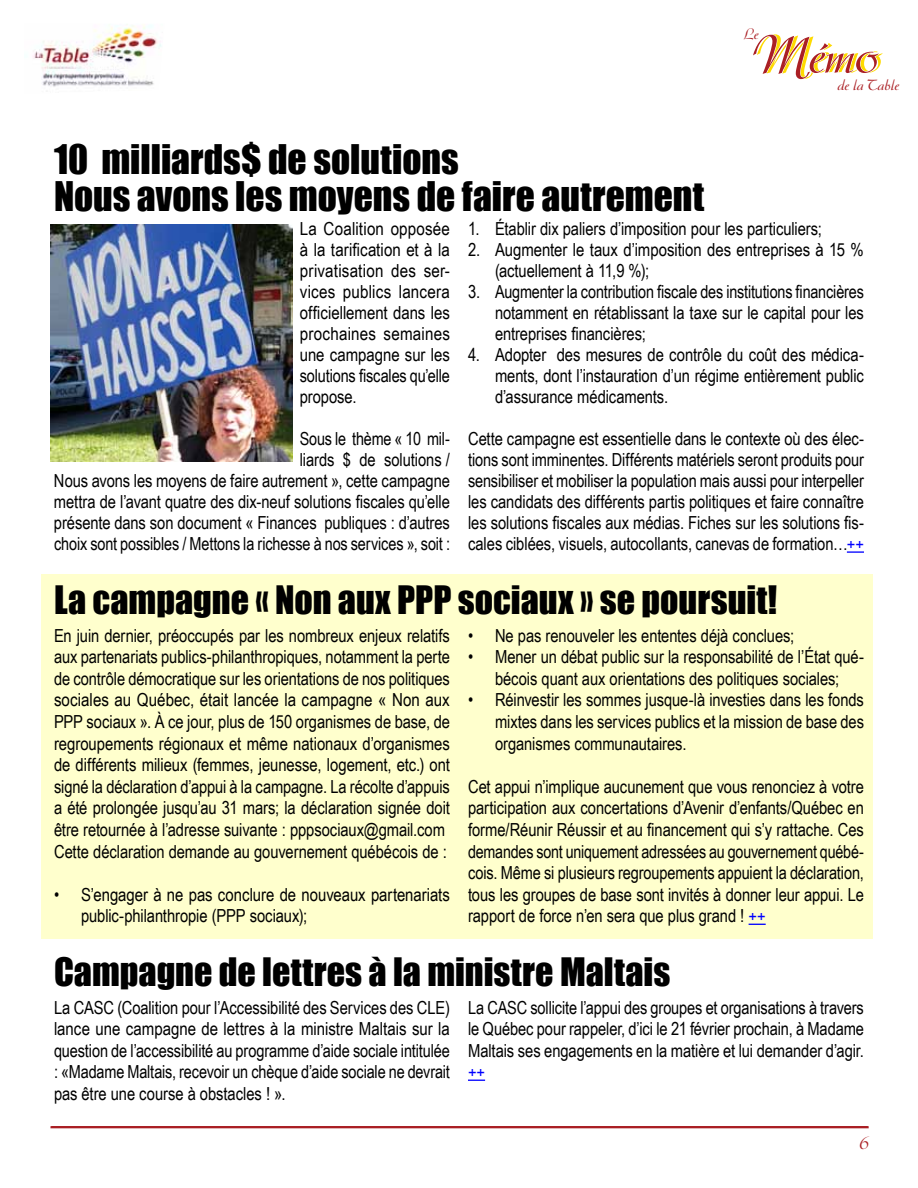
<style>
.page{position:relative;width:918px;height:1188px;background:#fff}
.page>*{position:absolute;margin:0;border:0;box-sizing:border-box;transform-origin:0 0}
.t1{font:52.5px "Arkona";color:#feda00}
.t2{font:37.5px/37.5px "Impact";color:#000}
.t3{font:36px "Impact";color:#000}
.t4{font:18px/21.6px "Arial Narrow";letter-spacing:-.005em;color:#000;text-align:justify}
.t5{font:18px "Arial Narrow";color:#00f}
.t6{font:17.1px "Arkona";color:#aa1f24}
.t7{font:15px "Arkona";color:#aa1f24}
.s1{color:#00f}
</style>
<div class="page">
<img style="left:32px;top:25px;width:130px;height:62px">
<div style="left:42px;top:574px;width:831px;height:364px;background:#ffffcd"></div>
<svg style="left:847px;top:551px;width:17px;height:2px"></svg>
<svg style="left:749px;top:924px;width:17px;height:1px"></svg>
<svg style="left:468px;top:1080px;width:17px;height:1px"></svg>
<img style="left:50px;top:225px;width:242px;height:237px">
<div style="left:50px;top:1126px;width:819px;height:2px;border:2px solid #aa1f24"></div>
<h2 class="t2" style="left:54px;top:139px;width:652px">10 milliards$ de solutions<br>Nous avons les moyens de faire autrement</h2>
<p class="t7" style="left:744px;top:25px;width:16px">Le</p>
<h1 class="t1" style="left:756px;top:24px;width:128px">Mémo</h1>
<p class="t7" style="left:837px;top:76px;width:63px">de la Table</p>
<p class="t4" style="left:300px;top:218px;width:152px;line-height:21px">La Coalition opposée à la tarification et à la privatisation des ser&shy;vices publics lancera officiellement dans les prochaines semaines une campagne sur les solutions fiscales qu’elle propose.</p>
<p class="t4" style="left:54px;top:428px;width:398px;line-height:21px;text-align:right">Sous le thème « 10 mil-<br>liards $ de solutions /<br>Nous avons les moyens de faire autrement », cette campagne mettra de l’avant quatre des dix-neuf solutions fiscales qu’elle présente dans son document « Finances publiques : d’autres choix sont possibles / Mettons la richesse à nos services », soit :</p>
<p class="t4" style="left:468px;top:217px;width:356px">1. Établir dix paliers d’imposition pour les particuliers;</p>
<p class="t4" style="left:495px;top:239px;width:370px;line-height:21px;text-indent:-27px">2. Augmenter le taux d’imposition des entreprises à 15 % (actuellement à 11,9 %);</p>
<p class="t4" style="left:495px;top:281px;width:370px;line-height:21px;text-indent:-27px">3. Augmenter la contribution fiscale des institutions financières notamment en rétablissant la taxe sur le capital pour les entreprises financières;</p>
<p class="t4" style="left:495px;top:344px;width:371px;line-height:21px;text-indent:-27px">4. Adopter des mesures de contrôle du coût des médica&shy;ments, dont l’instauration d’un régime entièrement public d’assurance médicaments.</p>
<p class="t4" style="left:468px;top:428px;width:398px;line-height:21px">Cette campagne est essentielle dans le contexte où des élec&shy;tions sont imminentes. Différents matériels seront produits pour sensibiliser et mobiliser la population mais aussi pour interpeller les candidats des différents partis politiques et faire connaître les solutions fiscales aux médias. Fiches sur les solutions fis&shy;cales ciblées, visuels, autocollants, canevas de formation…<span class="s1">++</span></p>
<h3 class="t3" style="left:54px;top:572px;width:725px">La campagne « Non aux PPP sociaux » se poursuit!</h3>
<p class="t4" style="left:54px;top:624px;width:398px;text-align:left">En juin dernier, préoccupés par les nombreux enjeux relatifs aux partenariats publics-philanthropiques, notamment la perte de contrôle démocratique sur les orientations de nos politiques sociales au Québec, était lancée la campagne « Non aux PPP sociaux ». À ce jour, plus de 150 organismes de base, de regroupements régionaux et même nationaux d’organismes de différents milieux (femmes, jeunesse, logement, etc.) ont signé la déclaration d’appui à la campagne. La récolte d’appuis a été prolongée jusqu’au 31 mars; la déclaration signée doit être retournée à l’adresse suivante : pppsociaux@gmail.com Cette déclaration demande au gouvernement québécois de :</p>
<p class="t4" style="left:81px;top:883px;width:370px;text-indent:-27px">• S’engager à ne pas conclure de nouveaux partenariats public-philanthropie (PPP sociaux);</p>
<p class="t4" style="left:468px;top:624px;width:328px">• Ne pas renouveler les ententes déjà conclues;</p>
<p class="t4" style="left:468px;top:645px;width:397px;text-align:center">• Mener un débat public sur la responsabilité de l’État qué&shy;bécois quant aux orientations des politiques sociales;</p>
<p class="t4" style="left:495px;top:689px;width:371px;text-indent:-27px">• Réinvestir les sommes jusque-là investies dans les fonds mixtes dans les services publics et la mission de base des organismes communautaires.</p>
<p class="t4" style="left:468px;top:775px;width:398px">Cet appui n’implique aucunement que vous renonciez à votre participation aux concertations d’Avenir d’enfants/Québec en forme/Réunir Réussir et au financement qui s’y rattache. Ces demandes sont uniquement adressées au gouvernement québé&shy;cois. Même si plusieurs regroupements appuient la déclaration, tous les groupes de base sont invités à donner leur appui. Le rapport de force n’en sera que plus grand ! <span class="s1">++</span></p>
<h3 class="t3" style="left:54px;top:944px;width:618px">Campagne de lettres à la ministre Maltais</h3>
<p class="t4" style="left:54px;top:996px;width:398px">La CASC (Coalition pour l’Accessibilité des Services des CLE) lance une campagne de lettres à la ministre Maltais sur la question de l’accessibilité au programme d’aide sociale intitulée : «Madame Maltais, recevoir un chèque d’aide sociale ne devrait pas être une course à obstacles ! ».</p>
<p class="t4" style="left:468px;top:996px;width:398px">La CASC sollicite l’appui des groupes et organisations à travers le Québec pour rappeler, d’ici le 21 février prochain, à Madame Maltais ses engagements en la matière et lui demander d’agir.</p>
<p class="t5" style="left:468px;top:1059px;width:19px">++</p>
<p class="t6" style="left:859px;top:1133px;width:11px">6</p>
</div>
